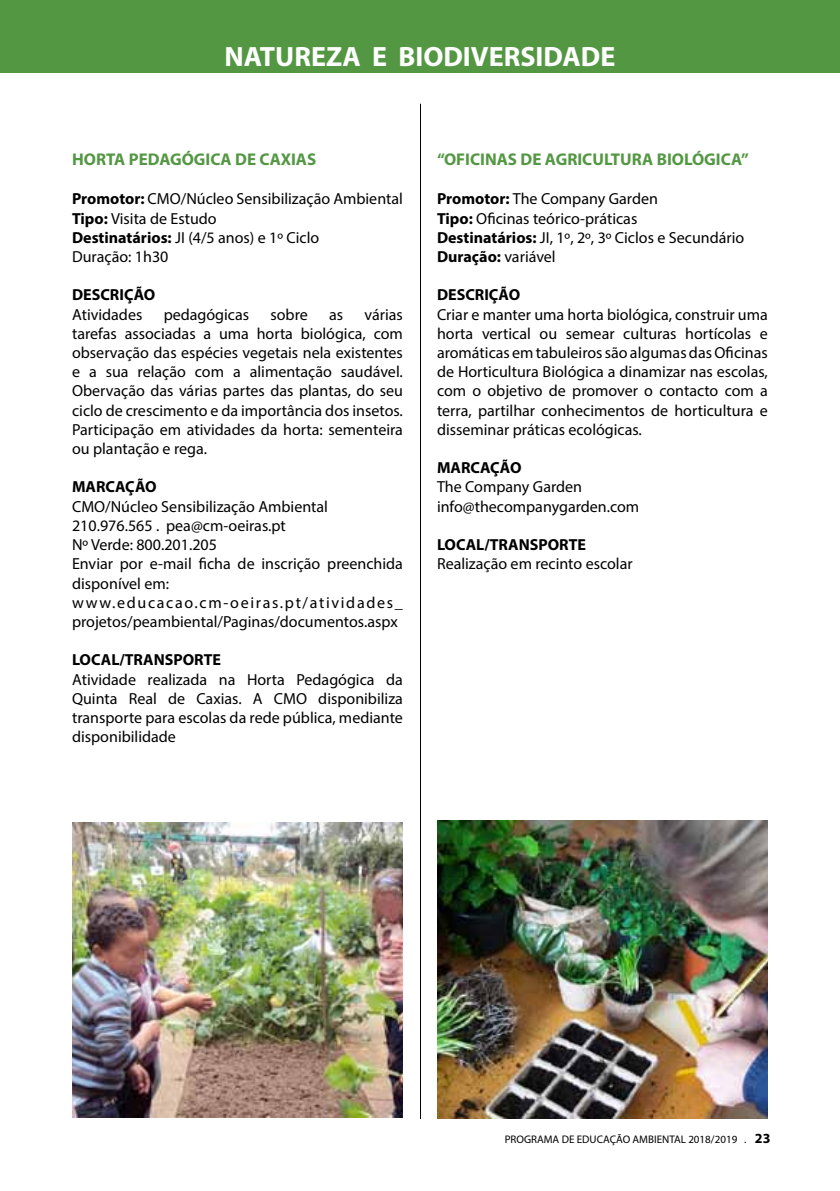
<style>
.page{position:relative;width:840px;height:1191px;background:#fff}
.page>*{position:absolute;margin:0;border:0;box-sizing:border-box;transform-origin:0 0}
.t1{font:700 28px "Myriad Pro";color:#fff}
.t2{font:700 17px "Myriad Pro";color:#549743}
.t3{font:16px/19.2px "Myriad Pro";color:#000}
.t4{font:700 16px "Myriad Pro";color:#000}
.t5{font:11px "Myriad Pro";color:#000}
.s1{font-weight:700}
.s2{font-weight:700;font-size:14px}
</style>
<div class="page">
<div style="left:0;top:0;width:839px;height:72px;background:#549743"></div>
<hr style="left:420px;top:104px;width:1px;height:1015px;background:#000">
<img style="left:72px;top:822px;width:331px;height:295px">
<img style="left:437px;top:821px;width:330px;height:297px">
<h1 class="t1" style="left:224px;top:39px;width:392px">NATUREZA E BIODIVERSIDADE</h1>
<p class="t2" style="left:72px;top:148px;width:245px">HORTA PEDAGÓGICA DE CAXIAS</p>
<p class="t3" style="left:72px;top:189px;width:332px"><span class="s1">Promotor:</span> CMO/Núcleo Sensibilização Ambiental<br><span class="s1">Tipo:</span> Visita de Estudo<br><span class="s1">Destinatários:</span> JI (4/5 anos) e 1º Ciclo<br>Duração: 1h30</p>
<p class="t4" style="left:72px;top:284px;width:85px">DESCRIÇÃO</p>
<p class="t3" style="left:72px;top:304px;width:72px">Atividades</p>
<p class="t3" style="left:164px;top:304px;width:87px">pedagógicas</p>
<p class="t3" style="left:270px;top:304px;width:39px">sobre</p>
<p class="t3" style="left:329px;top:304px;width:16px">as</p>
<p class="t3" style="left:72px;top:304px;width:332px;text-align:justify;text-indent:292px">várias tarefas associadas a uma horta biológica, com observação das espécies vegetais nela existentes e a sua relação com a alimentação saudável.<br>Obervação das várias partes das plantas, do seu ciclo de crescimento e da importância dos insetos.<br>Participação em atividades da horta: sementeira ou plantação e rega.</p>
<p class="t4" style="left:72px;top:476px;width:86px">MARCAÇÃO</p>
<p class="t3" style="left:72px;top:496px;width:332px">CMO/Núcleo Sensibilização Ambiental 210.976.565 . pea@cm-oeiras.pt<br>Nº Verde: 800.201.205<br>Enviar por e-mail ficha de inscrição preenchida disponível em: www.educacao.cm-oeiras.pt/atividades_ projetos/peambiental/Paginas/documentos.aspx</p>
<p class="t4" style="left:72px;top:649px;width:150px">LOCAL/TRANSPORTE</p>
<p class="t3" style="left:72px;top:669px;width:332px;text-align:justify">Atividade realizada na Horta Pedagógica da Quinta Real de Caxias. A CMO disponibiliza transporte para escolas da rede pública, mediante disponibilidade</p>
<p class="t2" style="left:437px;top:148px;width:313px">“OFICINAS DE AGRICULTURA BIOLÓGICA”</p>
<p class="t3" style="left:437px;top:189px;width:309px"><span class="s1">Promotor:</span> The Company Garden<br><span class="s1">Tipo:</span> Oficinas teórico-práticas<br><span class="s1">Destinatários:</span> JI, 1º, 2º, 3º Ciclos e Secundário <span class="s1">Duração:</span> variável</p>
<p class="t4" style="left:437px;top:284px;width:85px">DESCRIÇÃO</p>
<p class="t3" style="left:437px;top:304px;width:332px;text-align:justify">Criar e manter uma horta biológica, construir uma horta vertical ou semear culturas hortícolas e aromáticas em tabuleiros são algumas das Oficinas de Horticultura Biológica a dinamizar nas escolas, com o objetivo de promover o contacto com a terra, partilhar conhecimentos de horticultura e disseminar práticas ecológicas.</p>
<p class="t4" style="left:437px;top:457px;width:86px">MARCAÇÃO</p>
<p class="t3" style="left:437px;top:477px;width:204px">The Company Garden info@thecompanygarden.com</p>
<p class="t4" style="left:437px;top:534px;width:150px">LOCAL/TRANSPORTE</p>
<p class="t3" style="left:437px;top:554px;width:197px">Realização em recinto escolar</p>
<p class="t5" style="left:504px;top:1132px;width:267px">PROGRAMA DE EDUCAÇÃO AMBIENTAL 2018/2019 . <span class="s2">23</span></p>
</div>
